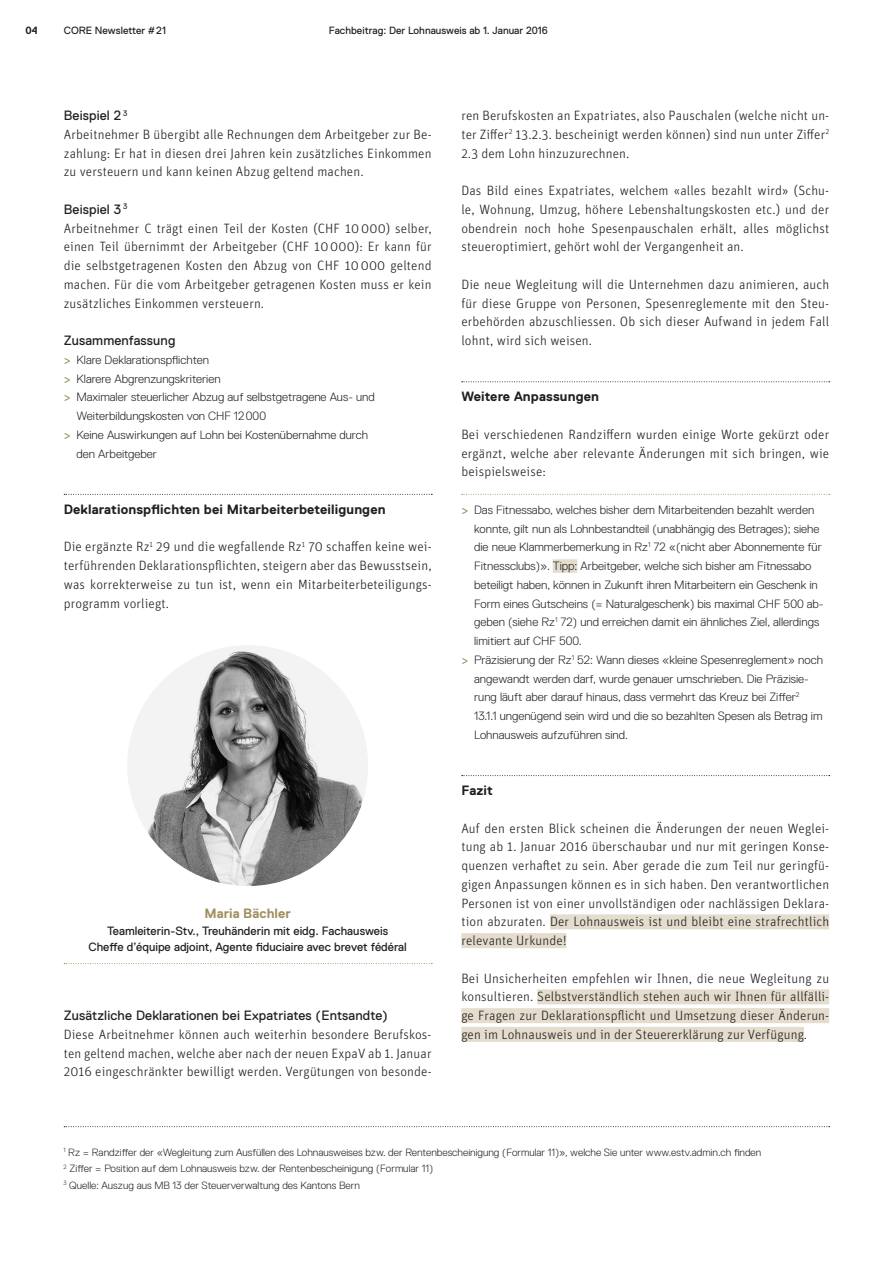
<style>
.page{position:relative;width:893px;height:1263px;background:#fff}
.page>*{position:absolute;margin:0;border:0;box-sizing:border-box;transform-origin:0 0}
.t1{font:300 13.5px/18.8px "Unit OT";letter-spacing:.01em;color:#231f20;text-align:justify}
.t2{font:13.5px "Replica Pro";letter-spacing:.01em;color:#231f20}
.t3{font:700 13.5px "Replica Pro";letter-spacing:.01em;color:#231f20}
.t4{font:700 13.5px "Replica Pro";color:#a29161}
.t5{font:300 12px "Replica Pro";color:#231f20}
.t6{font:12px/16.5px "Replica Pro";color:#231f20;text-align:center}
.t7{font:300 10.5px/16.5px "Replica Pro";color:#231f20}
.t8{font:10.5px "Replica Pro";color:#231f20}
.t9{font:700 10.5px "Replica Pro";color:#231f20}
.s1{font-weight:400;color:#a29161}
</style>
<div class="page">
<svg style="left:64px;top:494px;width:368px;height:1px"></svg>
<svg style="left:462px;top:381px;width:368px;height:1px"></svg>
<svg style="left:462px;top:494px;width:368px;height:1px"></svg>
<div style="left:553px;top:559px;width:24px;height:14px;background:#e4dccc"></div>
<svg style="left:462px;top:775px;width:368px;height:1px"></svg>
<div style="left:550px;top:914px;width:279px;height:15px;background:#e4dccc"></div>
<div style="left:461px;top:933px;width:105px;height:15px;background:#e4dccc"></div>
<div style="left:537px;top:989px;width:292px;height:15px;background:#e4dccc"></div>
<div style="left:461px;top:1008px;width:368px;height:15px;background:#e4dccc"></div>
<div style="left:461px;top:1027px;width:343px;height:15px;background:#e4dccc"></div>
<svg style="left:64px;top:1126px;width:766px;height:1px"></svg>
<img style="left:127px;top:645px;width:241px;height:241px;border-radius:120px">
<svg style="left:64px;top:963px;width:368px;height:1px"></svg>
<p class="t9" style="left:26px;top:25px;width:14px">04</p>
<p class="t8" style="left:64px;top:24px;width:104px">CORE Newsletter #21</p>
<p class="t8" style="left:329px;top:24px;width:221px">Fachbeitrag: Der Lohnausweis ab 1. Januar 2016</p>
<p class="t2" style="left:64px;top:108px;width:65px">Beispiel 2 <sup>3</sup></p>
<p class="t1" style="left:64px;top:125px;width:369px">Arbeitnehmer B übergibt alle Rechnungen dem Arbeitgeber zur Be&shy;zahlung: Er hat in diesen drei Jahren kein zusätzliches Einkommen zu versteuern und kann keinen Abzug geltend machen.</p>
<p class="t2" style="left:64px;top:202px;width:65px">Beispiel 3 <sup>3</sup></p>
<p class="t1" style="left:64px;top:219px;width:369px">Arbeitnehmer C trägt einen Teil der Kosten (CHF 10000) selber, einen Teil übernimmt der Arbeitgeber (CHF 10000): Er kann für die selbstgetragenen Kosten den Abzug von CHF 10000 geltend machen. Für die vom Arbeitgeber getragenen Kosten muss er kein zusätzliches Einkommen versteuern.</p>
<p class="t2" style="left:64px;top:333px;width:113px">Zusammenfassung</p>
<p class="t5" style="left:64px;top:353px;width:147px"><span class="s1">&gt;</span> Klare Deklarationspflichten</p>
<p class="t5" style="left:64px;top:372px;width:158px"><span class="s1">&gt;</span> Klarere Abgrenzungskriterien</p>
<p class="t5" style="left:64px;top:390px;width:313px"><span class="s1">&gt;</span> Maximaler steuerlicher Abzug auf selbstgetragene Aus- und</p>
<p class="t5" style="left:77px;top:409px;width:191px">Weiterbildungskosten von CHF 12000</p>
<p class="t5" style="left:64px;top:428px;width:306px"><span class="s1">&gt;</span> Keine Auswirkungen auf Lohn bei Kostenübernahme durch</p>
<p class="t5" style="left:77px;top:447px;width:82px">den Arbeitgeber</p>
<p class="t3" style="left:64px;top:502px;width:323px">Deklarationspflichten bei Mitarbeiterbeteiligungen</p>
<p class="t1" style="left:64px;top:537px;width:369px">Die ergänzte Rz<sup>1</sup> 29 und die wegfallende Rz<sup>1</sup> 70 schaffen keine wei&shy;terführenden Deklarationspflichten, steigern aber das Bewusstsein, was korrekterweise zu tun ist, wenn ein Mitarbeiterbeteiligungs&shy;programm vorliegt.</p>
<p class="t4" style="left:204px;top:906px;width:88px">Maria Bächler</p>
<p class="t6" style="left:88px;top:922px;width:320px">Teamleiterin-Stv., Treuhänderin mit eidg. Fachausweis<br>Cheffe d’équipe adjoint, Agente fiduciaire avec brevet fédéral</p>
<p class="t2" style="left:64px;top:1008px;width:325px">Zusätzliche Deklarationen bei Expatriates (Entsandte)</p>
<p class="t1" style="left:64px;top:1025px;width:369px">Diese Arbeitnehmer können auch weiterhin besondere Berufskos&shy;ten geltend machen, welche aber nach der neuen ExpaV ab 1. Januar 2016 eingeschränkter bewilligt werden. Vergütungen von besonde-</p>
<p class="t1" style="left:461px;top:106px;width:369px">ren Berufskosten an Expatriates, also Pauschalen (welche nicht un&shy;ter Ziffer<sup>2</sup> 13.2.3. bescheinigt werden können) sind nun unter Ziffer<sup>2<br></sup>2.3 dem Lohn hinzuzurechnen.</p>
<p class="t1" style="left:461px;top:181px;width:369px">Das Bild eines Expatriates, welchem «alles bezahlt wird» (Schu&shy;le, Wohnung, Umzug, höhere Lebenshaltungskosten etc.) und der obendrein noch hohe Spesenpauschalen erhält, alles möglichst steueroptimiert, gehört wohl der Vergangenheit an.</p>
<p class="t1" style="left:461px;top:275px;width:369px">Die neue Wegleitung will die Unternehmen dazu animieren, auch für diese Gruppe von Personen, Spesenreglemente mit den Steu&shy;erbehörden abzuschliessen. Ob sich dieser Aufwand in jedem Fall lohnt, wird sich weisen.</p>
<p class="t3" style="left:461px;top:389px;width:139px">Weitere Anpassungen</p>
<p class="t1" style="left:461px;top:425px;width:369px">Bei verschiedenen Randziffern wurden einige Worte gekürzt oder ergänzt, welche aber relevante Änderungen mit sich bringen, wie beispielsweise:</p>
<p class="t5" style="left:461px;top:503px;width:354px"><span class="s1">&gt;</span> Das Fitnessabo, welches bisher dem Mitarbeitenden bezahlt werden</p>
<p class="t5" style="left:474px;top:522px;width:347px">konnte, gilt nun als Lohnbestandteil (unabhängig des Betrages); siehe</p>
<p class="t5" style="left:474px;top:540px;width:349px">die neue Klammerbemerkung in Rz<sup>1</sup> 72 «(nicht aber Abonnemente für</p>
<p class="t5" style="left:474px;top:559px;width:339px">Fitnessclubs)». Tipp: Arbeitgeber, welche sich bisher am Fitnessabo</p>
<p class="t5" style="left:474px;top:578px;width:345px">beteiligt haben, können in Zukunft ihren Mitarbeitern ein Geschenk in</p>
<p class="t5" style="left:474px;top:597px;width:351px">Form eines Gutscheins (= Naturalgeschenk) bis maximal CHF 500 ab-</p>
<p class="t5" style="left:474px;top:615px;width:347px">geben (siehe Rz<sup>1</sup> 72) und erreichen damit ein ähnliches Ziel, allerdings</p>
<p class="t5" style="left:474px;top:634px;width:109px">limitiert auf CHF 500.</p>
<p class="t5" style="left:461px;top:653px;width:363px"><span class="s1">&gt;</span> Präzisierung der Rz<sup>1</sup> 52: Wann dieses «kleine Spesenreglement» noch</p>
<p class="t5" style="left:474px;top:672px;width:336px">angewandt werden darf, wurde genauer umschrieben. Die Präzisie-</p>
<p class="t5" style="left:474px;top:690px;width:327px">rung läuft aber darauf hinaus, dass vermehrt das Kreuz bei Ziffer<sup>2</sup></p>
<p class="t5" style="left:474px;top:709px;width:350px">13.1.1 ungenügend sein wird und die so bezahlten Spesen als Betrag im</p>
<p class="t5" style="left:474px;top:728px;width:155px">Lohnausweis aufzuführen sind.</p>
<p class="t3" style="left:461px;top:783px;width:33px">Fazit</p>
<p class="t1" style="left:461px;top:819px;width:369px">Auf den ersten Blick scheinen die Änderungen der neuen Weglei&shy;tung ab 1. Januar 2016 überschaubar und nur mit geringen Konse&shy;quenzen verhaftet zu sein. Aber gerade die zum Teil nur geringfü&shy;gigen Anpassungen können es in sich haben. Den verantwortlichen Personen ist von einer unvollständigen oder nachlässigen Deklara&shy;tion abzuraten. Der Lohnausweis ist und bleibt eine strafrechtlich relevante Urkunde!</p>
<p class="t1" style="left:461px;top:969px;width:369px">Bei Unsicherheiten empfehlen wir Ihnen, die neue Wegleitung zu konsultieren. Selbstverständlich stehen auch wir Ihnen für allfälli&shy;ge Fragen zur Deklarationspflicht und Umsetzung dieser Änderun&shy;gen im Lohnausweis und in der Steuererklärung zur Verfügung.</p>
<p class="t7" style="left:63px;top:1144px;width:699px"><sup>1</sup> Rz = Randziffer der «Wegleitung zum Ausfüllen des Lohnausweises bzw. der Rentenbescheinigung (Formular 11)», welche Sie unter www.estv.admin.ch finden<br><sup>2</sup> Ziffer = Position auf dem Lohnausweis bzw. der Rentenbescheinigung (Formular 11)<br><sup>3</sup> Quelle: Auszug aus MB 13 der Steuerverwaltung des Kantons Bern</p>
</div>
